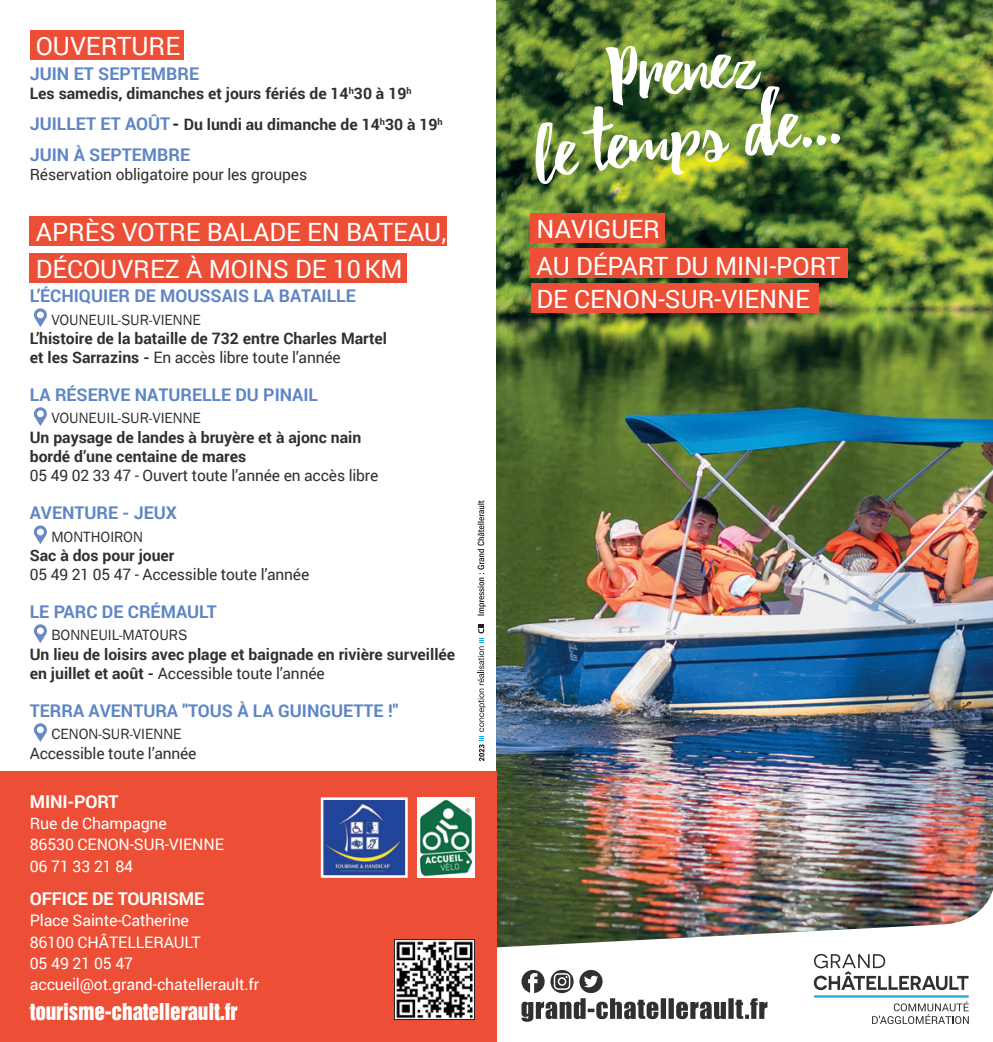
<style>
.page{position:relative;width:993px;height:1042px;background:#fff}
.page>*{position:absolute;margin:0;border:0;box-sizing:border-box;transform-origin:0 0}
.t1{font:81.73px "Beacon";color:#fff}
.t2{font:25.2px "Roboto";color:#fff}
.t3{font:21.18px "Helvetica Inserat LT";letter-spacing:-.01em;color:#fff}
.t4{font:700 17.68px "Roboto";letter-spacing:-.01em;color:#fff}
.t5{font:700 17.5px "Roboto";color:#5e86c4}
.t6{font:15.92px/21.2px "Roboto";letter-spacing:-.01em;color:#fff}
.t7{font:700 15.75px/19.2px "Roboto";color:#312f30}
.t8{font:15.75px "Roboto";letter-spacing:-.01em;color:#312f30}
.t9{font:14.88px "Franklin Gothic LT";color:#312f30}
.s1{font-size:17.5px;color:#5e86c4}
.s2{font-size:17.5px;color:#231f20}
.s3{font-weight:400}
</style>
<div class="page">
<img style="left:496px;top:0;width:496px;height:827px">
<img style="left:496px;top:827px;width:496px;height:215px">
<div style="left:30px;top:216px;width:416px;height:30px;background:#ed4f36"></div>
<div style="left:30px;top:253px;width:377px;height:30px;background:#ed4f36"></div>
<svg style="left:34px;top:308px;width:13px;height:19px"></svg>
<svg style="left:34px;top:407px;width:13px;height:19px"></svg>
<svg style="left:34px;top:525px;width:13px;height:19px"></svg>
<svg style="left:34px;top:624px;width:13px;height:19px"></svg>
<svg style="left:34px;top:723px;width:13px;height:19px"></svg>
<svg style="left:521px;top:970px;width:246px;height:52px"></svg>
<svg style="left:813px;top:954px;width:155px;height:36px"></svg>
<svg style="left:871px;top:1001px;width:97px;height:23px"></svg>
<hr style="left:813px;top:995px;width:155px;height:2px;background:#24aae1">
<div style="left:530px;top:213px;width:134px;height:30px;background:#ed4f36"></div>
<div style="left:530px;top:248px;width:318px;height:30px;background:#ed4f36"></div>
<div style="left:530px;top:283px;width:288px;height:30px;background:#ed4f36"></div>
<div style="left:30px;top:30px;width:154px;height:30px;background:#ed4f36"></div>
<div style="left:0;top:771px;width:496px;height:271px;background:#ed4f36"></div>
<img style="left:396px;top:941px;width:76px;height:76px">
<div style="left:394px;top:939px;width:80px;height:80px;border:1px solid #231f20"></div>
<img style="left:325px;top:801px;width:78px;height:73px">
<div style="left:321px;top:797px;width:86px;height:81px;border:3px solid #fff"></div>
<svg style="left:477px;top:500px;width:8px;height:115px"></svg>
<svg style="left:477px;top:624px;width:8px;height:137px"></svg>
<img style="left:417px;top:797px;width:57px;height:80px">
<p class="t2" style="left:36px;top:28px;width:146px">OUVERTURE</p>
<p class="t5" style="left:30px;top:61px;width:171px">JUIN ET SEPTEMBRE</p>
<p class="t7" style="left:30px;top:83px;width:383px">Les samedis, dimanches et jours fériés de 14<sup>h</sup>30 à 19<sup>h</sup></p>
<p class="t7" style="left:30px;top:114px;width:414px"><span class="s1">JUILLET ET AOÛT</span><span class="s2">-</span> Du lundi au dimanche de 14<sup>h</sup>30 à 19<sup>h</sup></p>
<p class="t5" style="left:30px;top:142px;width:162px">JUIN À SEPTEMBRE</p>
<p class="t8" style="left:30px;top:164px;width:279px">Réservation obligatoire pour les groupes</p>
<p class="t2" style="left:36px;top:215px;width:412px">APRÈS VOTRE BALADE EN BATEAU,</p>
<p class="t2" style="left:36px;top:251px;width:368px">DÉCOUVREZ À MOINS DE 10KM</p>
<p class="t5" style="left:30px;top:283px;width:327px">L’ÉCHIQUIER DE MOUSSAIS LA BATAILLE</p>
<p class="t9" style="left:51px;top:311px;width:151px">VOUNEUIL-SUR-VIENNE</p>
<p class="t7" style="left:30px;top:328px;width:359px">L’histoire de la bataille de 732 entre Charles Martel et les Sarrazins - <span class="s3">En accès libre toute l’année</span></p>
<p class="t5" style="left:30px;top:382px;width:290px">LA RÉSERVE NATURELLE DU PINAIL</p>
<p class="t9" style="left:51px;top:410px;width:151px">VOUNEUIL-SUR-VIENNE</p>
<p class="t7" style="left:30px;top:427px;width:333px">Un paysage de landes à bruyère et à ajonc nain bordé d’une centaine de mares</p>
<p class="t8" style="left:30px;top:464px;width:350px">05 49 02 33 47 - Ouvert toute l’année en accès libre</p>
<p class="t5" style="left:30px;top:500px;width:149px">AVENTURE - JEUX</p>
<p class="t9" style="left:51px;top:528px;width:93px">MONTHOIRON</p>
<p class="t7" style="left:30px;top:545px;width:146px">Sac à dos pour jouer</p>
<p class="t8" style="left:30px;top:563px;width:281px">05 49 21 05 47 - Accessible toute l’année</p>
<p class="t5" style="left:30px;top:599px;width:188px">LE PARC DE CRÉMAULT</p>
<p class="t9" style="left:51px;top:627px;width:137px">BONNEUIL-MATOURS</p>
<p class="t7" style="left:30px;top:644px;width:427px">Un lieu de loisirs avec plage et baignade en rivière surveillée en juillet et août - <span class="s3">Accessible toute l’année</span></p>
<p class="t5" style="left:30px;top:698px;width:370px">TERRA AVENTURA "TOUS À LA GUINGUETTE !"</p>
<p class="t9" style="left:51px;top:726px;width:132px">CENON-SUR-VIENNE</p>
<p class="t8" style="left:30px;top:742px;width:168px">Accessible toute l’année</p>
<p class="t4" style="left:30px;top:789px;width:90px">MINI-PORT</p>
<p class="t6" style="left:30px;top:812px;width:139px">Rue de Champagne</p>
<p class="t6" style="left:30px;top:833px;width:196px">86530 CENON-SUR-VIENNE</p>
<p class="t6" style="left:30px;top:855px;width:105px">06 71 33 21 84</p>
<p class="t4" style="left:30px;top:886px;width:176px">OFFICE DE TOURISME</p>
<p class="t6" style="left:30px;top:909px;width:172px">Place Sainte-Catherine<br>86100 CHÂTELLERAULT<br>05 49 21 05 47</p>
<p class="t6" style="left:30px;top:973px;width:231px">accueil@ot.grand-chatellerault.fr</p>
<p class="t3" style="left:30px;top:999px;width:209px">tourisme-chatellerault.fr</p>
<p class="t1" style="left:602px;top:27px;width:150px;rotate:-7deg">Prenez</p>
<p class="t1" style="left:528px;top:104px;width:309px;rotate:-7deg">le temps de...</p>
<p class="t2" style="left:536px;top:211px;width:125px">NAVIGUER</p>
<p class="t2" style="left:536px;top:248px;width:305px">AU DÉPART DU MINI-PORT</p>
<p class="t2" style="left:536px;top:281px;width:275px">DE CENON-SUR-VIENNE</p>
</div>
